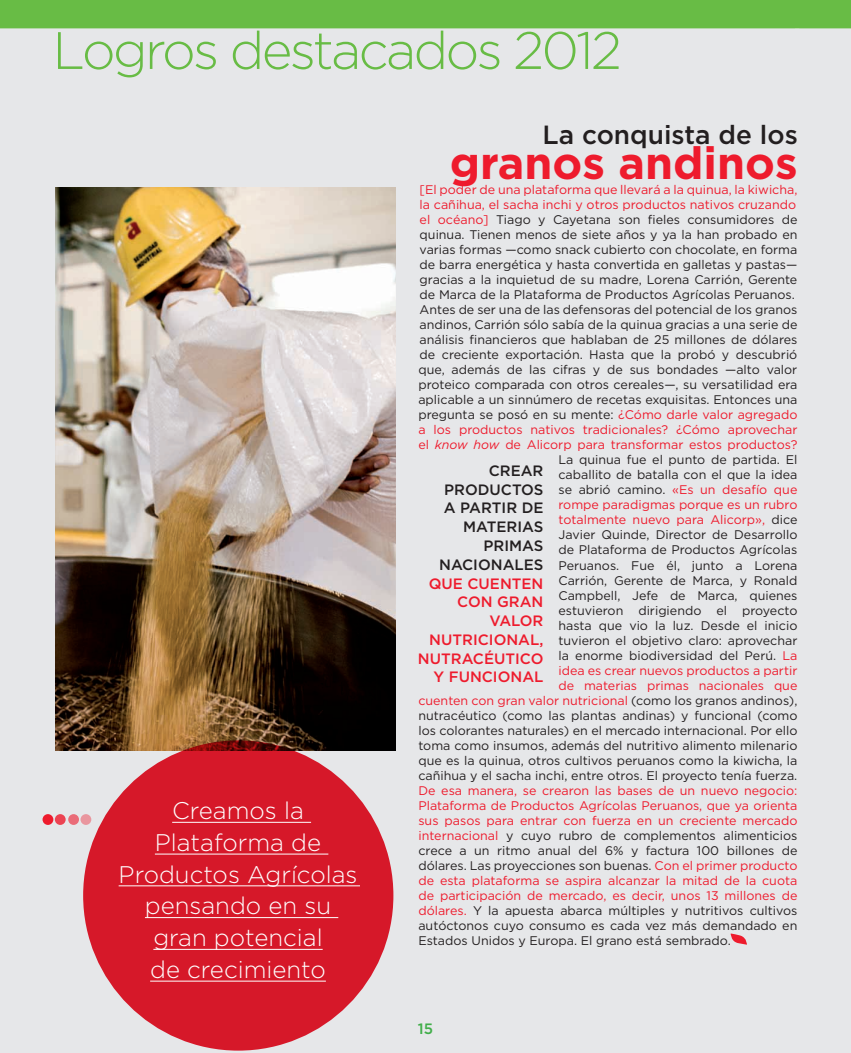
<style>
.page{position:relative;width:851px;height:1053px;background:#fff}
.page>*{position:absolute;margin:0;border:0;box-sizing:border-box;transform-origin:0 0}
.t1{font:300 52.5px "Gotham HTF";letter-spacing:-.05em;color:#68bc45}
.t2{font:700 45px "Gotham HTF";color:#ee1b2d}
.t3{font:500 26.25px "Gotham HTF";color:#231f20}
.t4{font:300 24px/31.8px "Gotham HTF";color:#fff;text-align:center}
.t5{font:500 15px/18.8px "Gotham HTF";color:#ee1b2d;text-align:right}
.t6{font:500 15px/18.8px "Gotham HTF";color:#231f20;text-align:right}
.t7{font:500 15px "Gotham HTF";color:#40ae49}
.t8{font:12.5px/15px "Gotham HTF";color:#231f20;text-align:right}
.t9{font:12.5px/15px "Gotham HTF";color:#ee1b2d;text-align:justify}
.s1{color:#ee1b2d}
.s2{font-style:italic;color:#ee1b2d}
.s3{color:#231f20}
</style>
<div class="page">
<div style="left:0;top:0;width:850px;height:1052px;background:#e6e7e9"></div>
<svg style="left:730px;top:933px;width:17px;height:11px"></svg>
<div style="left:43px;top:814px;width:10px;height:10px;background:#ee1b2d;border-radius:50%"></div>
<div style="left:55px;top:814px;width:11px;height:10px;background:#ec4352;border-radius:50%"></div>
<div style="left:68px;top:814px;width:11px;height:10px;background:#ea6c78;border-radius:50%"></div>
<div style="left:80px;top:814px;width:11px;height:10px;background:#e9969e;border-radius:50%"></div>
<svg style="left:756px;top:28px;width:50px;height:1px"></svg>
<div style="left:0;top:0;width:850px;height:28px;background:#68bc45"></div>
<img style="left:55px;top:187px;width:340px;height:563px">
<div style="left:83px;top:740px;width:310px;height:310px;background:#d61829;border-radius:50%"></div>
<hr style="left:172px;top:822px;width:139px;height:1px;background:#fff">
<hr style="left:155px;top:853px;width:173px;height:1px;background:#fff">
<hr style="left:119px;top:885px;width:241px;height:1px;background:#fff">
<hr style="left:145px;top:917px;width:193px;height:1px;background:#fff">
<hr style="left:153px;top:949px;width:169px;height:1px;background:#fff">
<hr style="left:150px;top:980px;width:176px;height:1px;background:#fff">
<h1 class="t1" style="left:53px;top:22px;width:570px">Logros destacados 2012</h1>
<h3 class="t4" style="left:119px;top:794px;width:240px">Creamos la<br>Plataforma de<br>Productos Agrícolas pensando en su gran potencial<br>de crecimiento</h3>
<h3 class="t3" style="left:542px;top:119px;width:257px">La conquista de los</h3>
<h2 class="t2" style="left:449px;top:137px;width:349px">granos andinos</h2>
<p class="t8" style="left:418px;top:182px;width:380px"><span class="s1">[El poder de una plataforma que llevará a la quinua, la kiwicha, la cañihua, el sacha inchi y otros productos nativos cruzando el océano]</span> Tiago y Cayetana son fieles consumidores de quinua. Tienen menos de siete años y ya la han probado en varias formas —como snack cubierto con chocolate, en forma de barra energética y hasta convertida en galletas y pastas— gracias a la inquietud de su madre, Lorena Carrión, Gerente de Marca de la Plataforma de Productos Agrícolas Peruanos.<br>Antes de ser una de las defensoras del potencial de los granos andinos, Carrión sólo sabía de la quinua gracias a una serie de análisis financieros que hablaban de 25 millones de dólares de creciente exportación. Hasta que la probó y descubrió que, además de las cifras y de sus bondades —alto valor proteico comparada con otros cereales—, su versatilidad era aplicable a un sinnúmero de recetas exquisitas. Entonces una pregunta se posó en su mente: <span class="s1">¿Cómo darle valor agregado a los productos nativos tradicionales? ¿Cómo aprovechar el</span> <span class="s2">know how</span> <span class="s1">de Alicorp para transformar estos productos?<br></span>La quinua fue el punto de partida. El<br>caballito de batalla con el que la idea<br>se abrió camino. <span class="s1">«Es un desafío que<br>rompe paradigmas porque es un rubro<br>totalmente nuevo para Alicorp»,</span> dice<br>Javier Quinde, Director de Desarrollo<br>de Plataforma de Productos Agrícolas<br>Peruanos. Fue él, junto a Lorena<br>Carrión, Gerente de Marca, y Ronald<br>Campbell, Jefe de Marca, quienes<br>estuvieron dirigiendo el proyecto<br>hasta que vio la luz. Desde el inicio<br>tuvieron el objetivo claro: aprovechar<br>la enorme biodiversidad del Perú. <span class="s1">La<br>idea es crear nuevos productos a partir<br>de materias primas nacionales que<br>cuenten con gran valor nutricional</span> (como los granos andinos), nutracéutico (como las plantas andinas) y funcional (como los colorantes naturales) en el mercado internacional. Por ello toma como insumos, además del nutritivo alimento milenario que es la quinua, otros cultivos peruanos como la kiwicha, la cañihua y el sacha inchi, entre otros. El proyecto tenía fuerza.</p>
<p class="t9" style="left:418px;top:782px;width:380px">De esa manera, se crearon las bases de un nuevo negocio:<br>Plataforma de Productos Agrícolas Peruanos, que ya orienta sus pasos para entrar con fuerza en un creciente mercado internacional <span class="s3">y cuyo rubro de complementos alimenticios crece a un ritmo anual del 6% y factura 100 billones de dólares. Las proyecciones son buenas.</span> Con el primer producto de esta plataforma se aspira alcanzar la mitad de la cuota de participación de mercado, es decir, unos 13 millones de dólares. <span class="s3">Y la apuesta abarca múltiples y nutritivos cultivos autóctonos cuyo consumo es cada vez más demandado en Estados Unidos y Europa. El grano está sembrado.</span></p>
<p class="t6" style="left:439px;top:461px;width:106px">CREAR<br>PRODUCTOS<br>A PARTIR DE<br>MATERIAS<br>PRIMAS<br>NACIONALES</p>
<p class="t5" style="left:418px;top:573px;width:127px">QUE CUENTEN<br>CON GRAN<br>VALOR<br>NUTRICIONAL,<br>NUTRACÉUTICO<br>Y FUNCIONAL</p>
<p class="t7" style="left:418px;top:1020px;width:17px">15</p>
</div>
